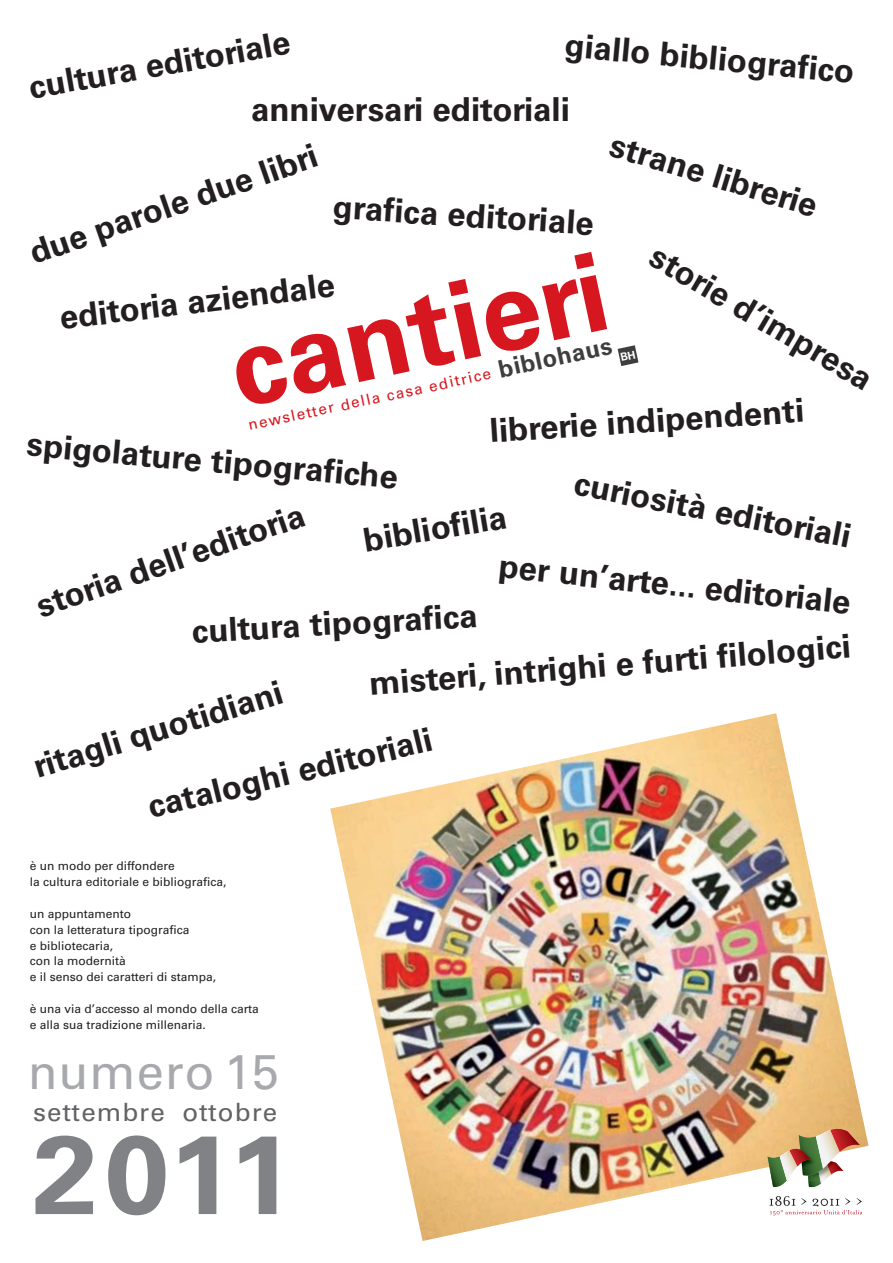
<style>
.page{position:relative;width:893px;height:1263px;background:#fff}
.page>*{position:absolute;margin:0;border:0;box-sizing:border-box;transform-origin:0 0}
.t1{font:700 111px "Univers";color:#808285;scale:1.06 1}
.t2{font:700 108.9px "Univers";color:#d7171f}
.t3{font:48.9px "Univers";letter-spacing:.02em;color:#a8a9ad}
.t4{font:700 33px "Univers";color:#231f20}
.t5{font:25.2px "Univers";letter-spacing:.04em;color:#636366}
.t6{font:700 24.3px "Univers";color:#3e3e3f}
.t7{font:15.3px "Univers";color:#d7171f}
.t8{font:12px/15.9px "Univers";color:#231f20}
</style>
<div class="page">
<svg style="left:618px;top:345px;width:20px;height:21px"></svg>
<img style="left:330px;top:713px;width:538px;height:528px">
<svg style="left:767px;top:1128px;width:93px;height:60px"></svg>
<svg style="left:769px;top:1196px;width:93px;height:19px"></svg>
<p class="t4" style="left:26px;top:68px;width:266px;rotate:-10deg">cultura editoriale</p>
<p class="t4" style="left:566px;top:26px;width:292px;rotate:5deg">giallo bibliografico</p>
<p class="t4" style="left:251px;top:90px;width:320px">anniversari editoriali</p>
<p class="t4" style="left:617px;top:125px;width:217px;rotate:17deg">strane librerie</p>
<p class="t4" style="left:24px;top:235px;width:304px;rotate:-19deg">due parole due libri</p>
<p class="t4" style="left:334px;top:186px;width:263px;rotate:4deg">grafica editoriale</p>
<p class="t4" style="left:58px;top:299px;width:278px;rotate:-7deg">editoria aziendale</p>
<p class="t4" style="left:662px;top:237px;width:253px;rotate:30deg">storie d’impresa</p>
<h2 class="t2" style="left:218px;top:307px;width:385px;rotate:-12deg">cantieri</h2>
<p class="t4" style="left:29px;top:425px;width:374px;rotate:5deg">spigolature tipografiche</p>
<p class="t6" style="left:496px;top:355px;width:138px;rotate:-12deg">biblohaus <sub>BH</sub></p>
<p class="t7" style="left:247px;top:416px;width:249px;rotate:-12deg">newsletter della casa editrice</p>
<p class="t4" style="left:488px;top:412px;width:316px;rotate:-4deg">librerie indipendenti</p>
<p class="t4" style="left:578px;top:464px;width:282px;rotate:11deg">curiosità editoriali</p>
<p class="t4" style="left:360px;top:520px;width:146px;rotate:-9deg">bibliofilia</p>
<p class="t4" style="left:31px;top:588px;width:284px;rotate:-19deg">storia dell’editoria</p>
<p class="t4" style="left:501px;top:546px;width:355px;rotate:6deg">per un’arte... editoriale</p>
<p class="t4" style="left:191px;top:611px;width:288px;rotate:-3deg">cultura tipografica</p>
<p class="t4" style="left:368px;top:662px;width:484px;rotate:-4deg">misteri, intrighi e furti filologici</p>
<p class="t4" style="left:29px;top:749px;width:261px;rotate:-17deg">ritagli quotidiani</p>
<p class="t4" style="left:144px;top:789px;width:293px;rotate:-14deg">cataloghi editoriali</p>
<p class="t8" style="left:30px;top:858px;width:198px">è un modo per diffondere<br>la cultura editoriale e bibliografica,</p>
<p class="t8" style="left:30px;top:905px;width:188px">un appuntamento<br>con la letteratura tipografica<br>e bibliotecaria,<br>con la modernità<br>e il senso dei caratteri di stampa,</p>
<p class="t8" style="left:30px;top:1001px;width:231px">è una via d’accesso al mondo della carta e alla sua tradizione millenaria.</p>
<h3 class="t3" style="left:28px;top:1042px;width:252px">numero 15</h3>
<p class="t5" style="left:33px;top:1097px;width:246px">settembre ottobre</p>
<h1 class="t1" style="left:33px;top:1110px;width:248px">2011</h1>
</div>
